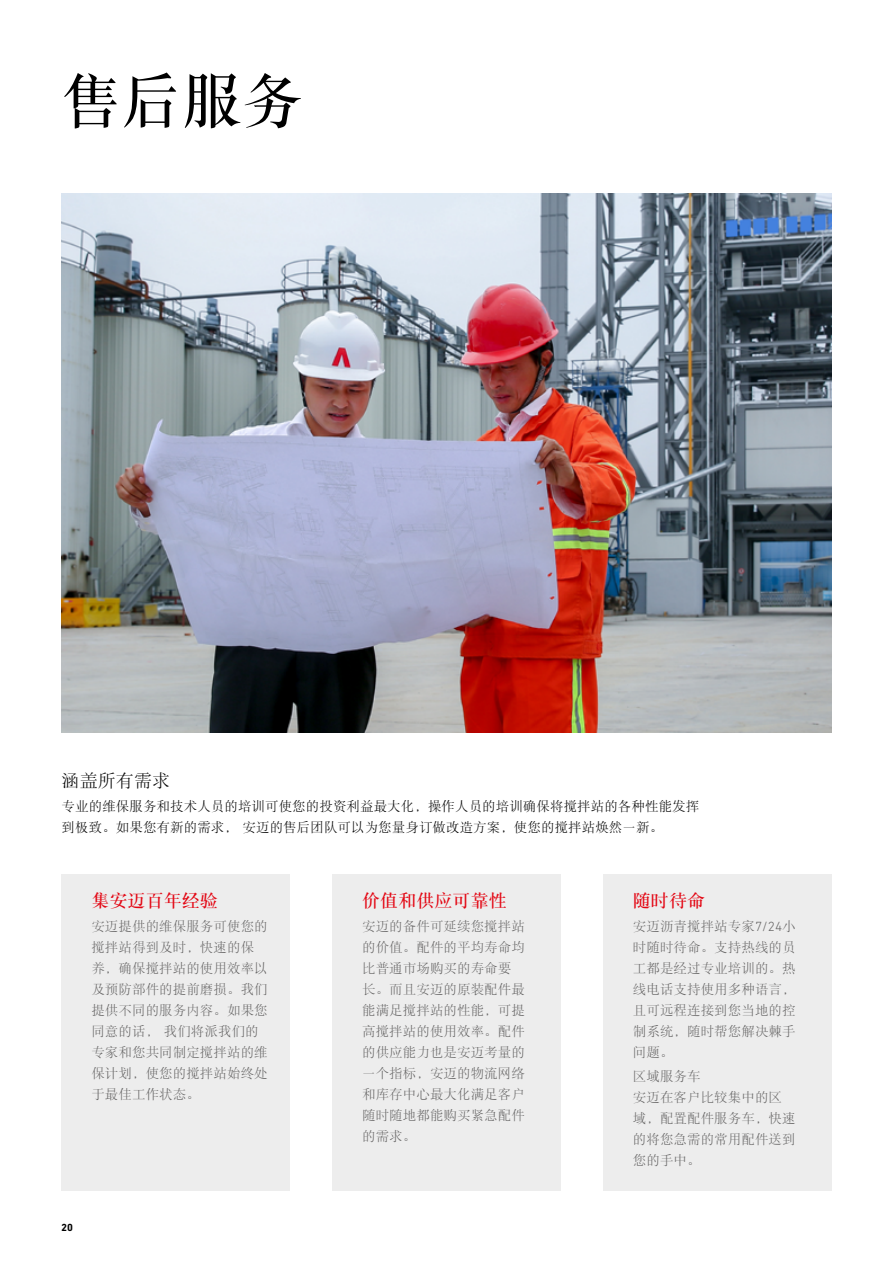
<style>
.page{position:relative;width:893px;height:1263px;background:#fff}
.page>*{position:absolute;margin:0;border:0;box-sizing:border-box;transform-origin:0 0}
.t1{font:60px "DFP Song W7";color:#000}
.t2{font:18px "DFP Song W7";letter-spacing:.005em;color:#e30613}
.t3{font:18px "DFP Song W3";letter-spacing:.005em;color:#000}
.t4{font:13.5px/21px "DFP Song W3";letter-spacing:.005em;color:#646363}
.t5{font:13.5px/21px "DFP Song W3";letter-spacing:.005em;color:#000}
.t6{font:700 10.5px "DIN Next LT Pro";color:#000}
.s1{font-family:"DIN Next LT Pro";font-weight:300}
</style>
<div class="page">
<div style="left:62px;top:874px;width:228px;height:317px;background:#ededed"></div>
<div style="left:603px;top:874px;width:228px;height:317px;background:#ededed"></div>
<div style="left:332px;top:874px;width:229px;height:317px;background:#ededed"></div>
<img style="left:62px;top:194px;width:769px;height:539px">
<h1 class="t1" style="left:62px;top:68px;width:242px">售后服务</h1>
<h2 class="t3" style="left:62px;top:770px;width:110px">涵盖所有需求</h2>
<p class="t5" style="left:62px;top:795px;width:639px">专业的维保服务和技术人员的培训可使您的投资利益最大化，操作人员的培训确保将搅拌站的各种性能发挥到极致。如果您有新的需求， 安迈的售后团队可以为您量身订做改造方案，使您的搅拌站焕然一新。</p>
<h2 class="t2" style="left:91px;top:890px;width:128px">集安迈百年经验</h2>
<p class="t4" style="left:91px;top:915px;width:178px">安迈提供的维保服务可使您的搅拌站得到及时，快速的保养，确保搅拌站的使用效率以及预防部件的提前磨损。我们提供不同的服务内容。如果您同意的话， 我们将派我们的专家和您共同制定搅拌站的维保计划，使您的搅拌站始终处于最佳工作状态。</p>
<p class="t6" style="left:62px;top:1221px;width:13px">20</p>
<h2 class="t2" style="left:362px;top:890px;width:146px">价值和供应可靠性</h2>
<p class="t4" style="left:362px;top:915px;width:164px">安迈的备件可延续您搅拌站的价值。配件的平均寿命均比普通市场购买的寿命要长。而且安迈的原装配件最能满足搅拌站的性能，可提高搅拌站的使用效率。配件的供应能力也是安迈考量的一个指标，安迈的物流网络和库存中心最大化满足客户随时随地都能购买紧急配件的需求。</p>
<h2 class="t2" style="left:633px;top:890px;width:74px">随时待命</h2>
<p class="t4" style="left:633px;top:915px;width:164px;text-align:justify">安迈沥青搅拌站专家<span class="s1">7/24</span>小时随时待命。支持热线的员工都是经过专业培训的。热线电话支持使用多种语言，且可远程连接到您当地的控制系统，随时帮您解决棘手问题。</p>
<p class="t4" style="left:633px;top:1066px;width:164px">区域服务车<br>安迈在客户比较集中的区域，配置配件服务车，快速的将您急需的常用配件送到您的手中。</p>
</div>
